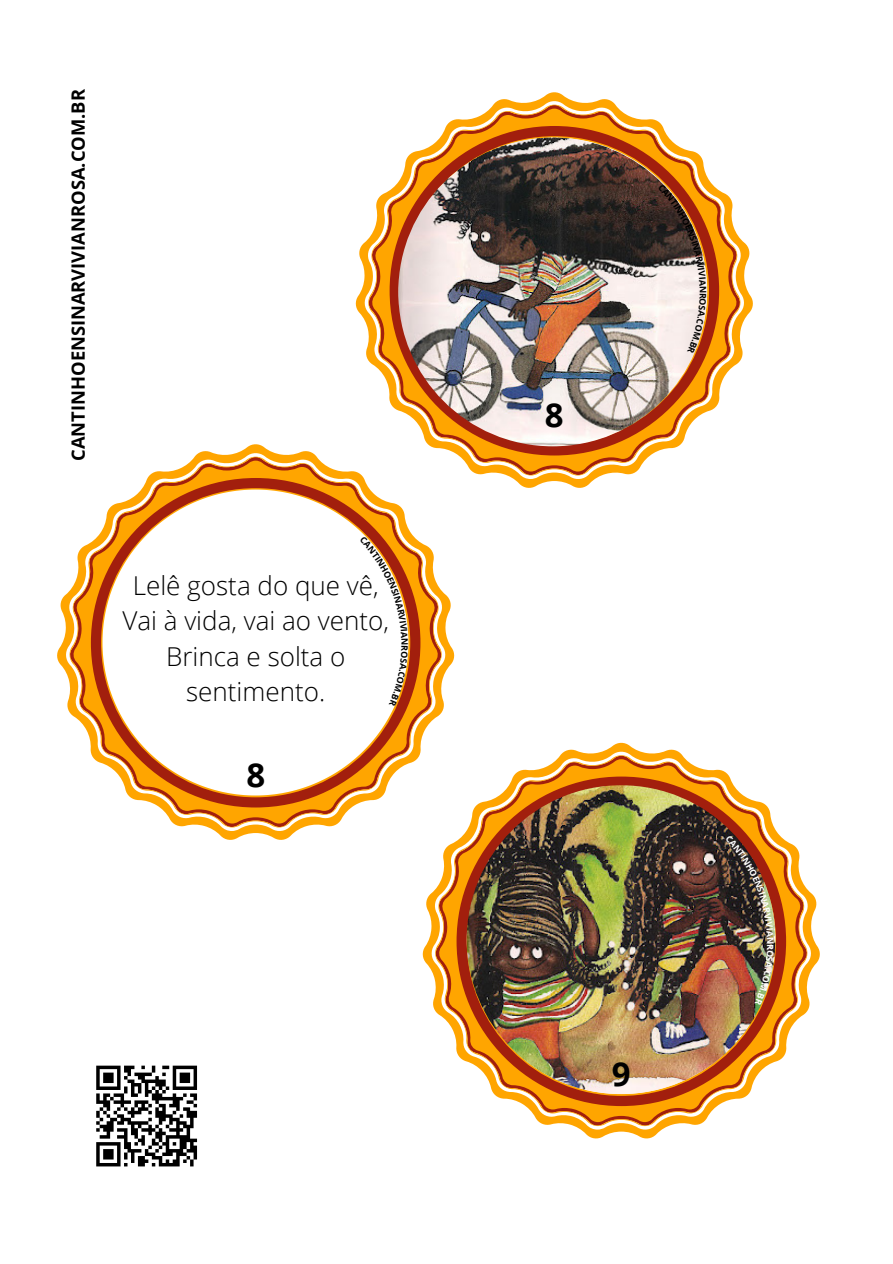
<style>
.page{position:relative;width:893px;height:1264px;background:#fff}
.page>*{position:absolute;margin:0;border:0;box-sizing:border-box;transform-origin:0 0}
.t1{font:700 33px "Open Sans";color:#000}
.t2{font:300 25.95px/35.5px "Open Sans";color:#000;text-align:center}
.t3{font:700 18.3px "Open Sans";color:#000}
</style>
<div class="page">
<svg style="left:57px;top:444px;width:398px;height:396px"></svg>
<svg style="left:65px;top:452px;width:381px;height:380px"></svg>
<svg style="left:68px;top:456px;width:375px;height:371px"></svg>
<svg style="left:91px;top:478px;width:329px;height:329px"></svg>
<svg style="left:102px;top:489px;width:306px;height:306px"></svg>
<svg style="left:354px;top:92px;width:399px;height:397px"></svg>
<svg style="left:363px;top:100px;width:382px;height:380px"></svg>
<svg style="left:367px;top:105px;width:374px;height:370px"></svg>
<svg style="left:389px;top:126px;width:330px;height:329px"></svg>
<svg style="left:401px;top:138px;width:306px;height:305px"></svg>
<svg style="left:421px;top:742px;width:399px;height:397px"></svg>
<svg style="left:430px;top:750px;width:382px;height:381px"></svg>
<svg style="left:434px;top:755px;width:374px;height:371px"></svg>
<svg style="left:456px;top:776px;width:330px;height:330px"></svg>
<svg style="left:468px;top:788px;width:306px;height:306px"></svg>
<svg style="left:96px;top:1065px;width:102px;height:102px"></svg>
<img style="left:398px;top:138px;width:309px;height:308px;border-radius:50%">
<img style="left:466px;top:785px;width:309px;height:308px;border-radius:50%">
<div style="left:62px;top:82px;width:32px;height:386px;background:#fff;border-radius:8px"></div>
<svg style="left:658px;top:184px;width:48px;height:170px;background:#b79989"></svg>
<svg style="left:360px;top:536px;width:48px;height:170px"></svg>
<img style="left:725px;top:835px;width:48px;height:170px">
<p class="t3" style="left:65px;top:461px;width:373px;rotate:-90deg">CANTINHOENSINARVIVIANROSA.COM.BR</p>
<p class="t2" style="left:122px;top:566px;width:268px">Lelê gosta do que vê,<br>Vai à vida, vai ao vento,<br>Brinca e solta o sentimento.</p>
<p class="t1" style="left:246px;top:752px;width:20px">8</p>
<p class="t1" style="left:544px;top:391px;width:20px">8</p>
<p class="t1" style="left:611px;top:1050px;width:20px">9</p>
</div>
